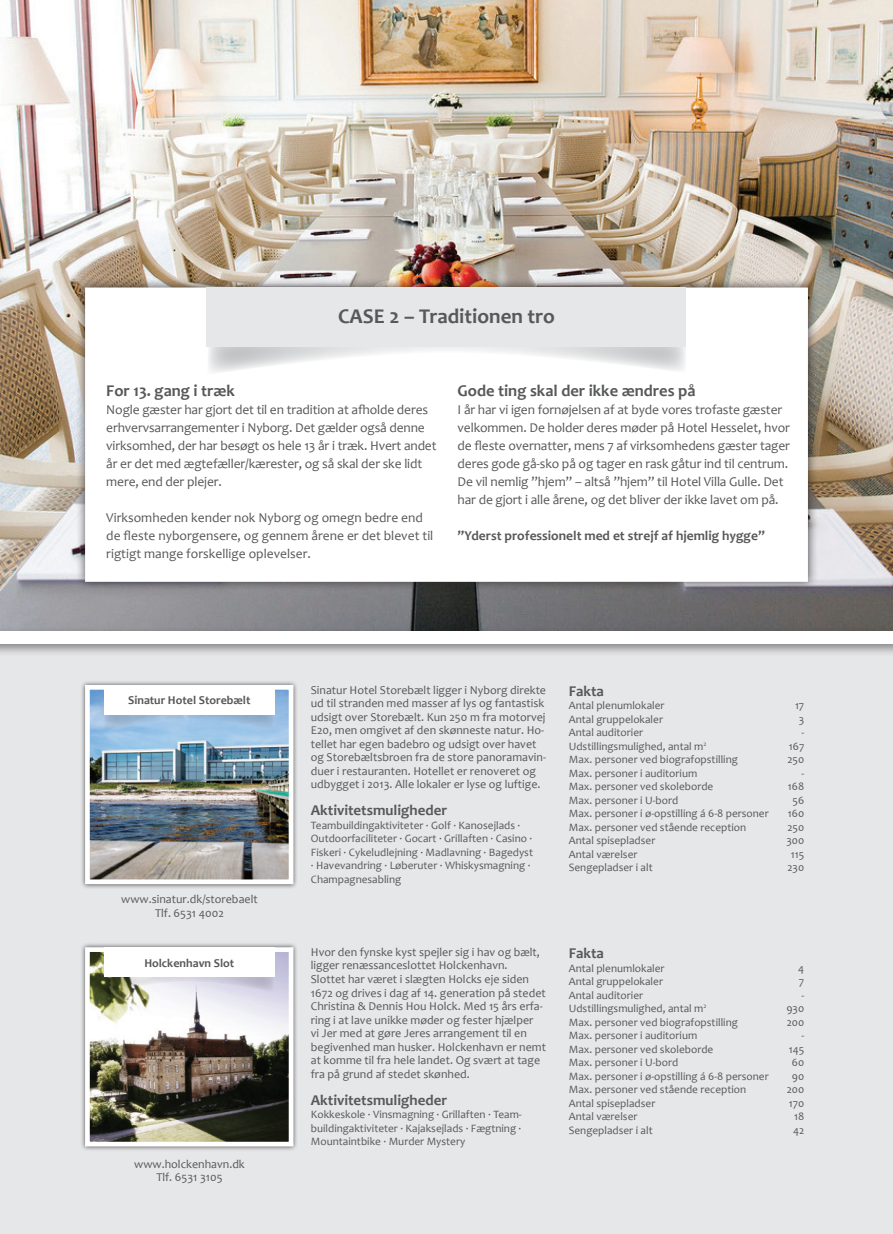
<style>
.page{position:relative;width:893px;height:1234px;background:#fff}
.page>*{position:absolute;margin:0;border:0;box-sizing:border-box;transform-origin:0 0}
.t1{font:700 21px "Candara";color:#57585a}
.t2{font:700 16.5px "Candara";color:#57585a}
.t3{font:700 15px "Candara";color:#57585a}
.t4{font:13.5px/18px "Candara";letter-spacing:-.01em;color:#57585a}
.t5{font:700 13.5px "Candara";color:#57585a}
.t6{font:12px/13.5px "Candara";color:#57585a}
.t7{font:700 12px "Candara";color:#57585a}
.t8{font:11.25px/13.5px "Candara";color:#57585a;text-align:justify}
</style>
<div class="page">
<img style="left:0;top:0;width:893px;height:627px">
<div style="left:0;top:631px;width:893px;height:602px;background:#e6e7e9"></div>
<div style="left:80px;top:941px;width:219px;height:209px;background:#231f20;opacity:.75"></div>
<img style="left:91px;top:953px;width:196px;height:187px">
<div style="left:85px;top:947px;width:208px;height:199px;border:5px solid #fff"></div>
<svg style="left:104px;top:976px;width:170px;height:16px"></svg>
<div style="left:104px;top:947px;width:170px;height:29px;background:#fff"></div>
<div style="left:80px;top:679px;width:219px;height:209px;background:#231f20;opacity:.75"></div>
<img style="left:91px;top:690px;width:196px;height:188px">
<div style="left:85px;top:684px;width:208px;height:200px;border:5px solid #fff"></div>
<svg style="left:104px;top:714px;width:170px;height:16px;background:#a1c2e1"></svg>
<div style="left:104px;top:684px;width:170px;height:30px;background:#fff"></div>
<div style="left:76px;top:278px;width:742px;height:313px;background:#231f20;opacity:.75"></div>
<div style="left:85px;top:287px;width:723px;height:294px;background:#fff"></div>
<svg style="left:208px;top:347px;width:477px;height:25px"></svg>
<div style="left:207px;top:287px;width:479px;height:60px;background:#e6e7e9"></div>
<div style="left:0;top:627px;width:893px;height:30px;background:#231f20;opacity:.5"></div>
<div style="left:0;top:631px;width:893px;height:12px;background:#fff"></div>
<p class="t1" style="left:338px;top:303px;width:218px">CASE 2 – Traditionen tro</p>
<p class="t2" style="left:106px;top:380px;width:130px">For 13. gang i træk</p>
<p class="t4" style="left:106px;top:400px;width:332px">Nogle gæster har gjort det til en tradition at afholde deres erhvervsarrangementer i Nyborg. Det gælder også denne virksomhed, der har besøgt os hele 13 år i træk. Hvert andet år er det med ægtefæller/kærester, og så skal der ske lidt mere, end der plejer.</p>
<p class="t4" style="left:106px;top:508px;width:329px">Virksomheden kender nok Nyborg og omegn bedre end de fleste nyborgensere, og gennem årene er det blevet til rigtigt mange forskellige oplevelser.</p>
<p class="t2" style="left:458px;top:380px;width:239px">Gode ting skal der ikke ændres på</p>
<p class="t4" style="left:458px;top:400px;width:334px">I år har vi igen fornøjelsen af at byde vores trofaste gæster velkommen. De holder deres møder på Hotel Hesselet, hvor de fleste overnatter, mens 7 af virksomhedens gæster tager deres gode gå-sko på og tager en rask gåtur ind til centrum.<br>De vil nemlig ”hjem” – altså ”hjem” til Hotel Villa Gulle. Det har de gjort i alle årene, og det bliver der ikke lavet om på.</p>
<p class="t5" style="left:458px;top:527px;width:309px">”Yderst professionelt med et strejf af hjemlig hygge”</p>
<p class="t7" style="left:128px;top:692px;width:124px">Sinatur Hotel Storebælt</p>
<p class="t6" style="left:311px;top:682px;width:237px">Sinatur Hotel Storebælt ligger i Nyborg direkte ud til stranden med masser af lys og fantastisk udsigt over Storebælt. Kun 250 m fra motorvej E20, men omgivet af den skønneste natur. Ho&shy;tellet har egen badebro og udsigt over havet og Storebæltsbroen fra de store panoramavin&shy;duer i restauranten. Hotellet er renoveret og udbygget i 2013. Alle lokaler er lyse og luftige.</p>
<p class="t3" style="left:311px;top:800px;width:138px">Aktivitetsmuligheder</p>
<p class="t8" style="left:311px;top:818px;width:224px;text-align:left">Teambuildingaktiviteter · Golf · Kanosejlads · Outdoorfaciliteter · Gocart · Grillaften · Casino · Fiskeri · Cykeludlejning · Madlavning · Bagedyst · Havevandring · Løberuter · Whiskysmagning · Champagnesabling</p>
<p class="t6" style="left:121px;top:892px;width:138px">www.sinatur.dk/storebaelt</p>
<p class="t6" style="left:155px;top:905px;width:70px">Tlf. 6531 4002</p>
<p class="t7" style="left:144px;top:954px;width:91px">Holckenhavn Slot</p>
<p class="t6" style="left:311px;top:944px;width:231px">Hvor den fynske kyst spejler sig i hav og bælt, ligger renæssanceslottet Holckenhavn.</p>
<p class="t6" style="left:311px;top:971px;width:237px">Slottet har været i slægten Holcks eje siden 1672 og drives i dag af 14. generation på stedet Christina &amp; Dennis Hou Holck. Med 15 års erfa&shy;ring i at lave unikke møder og fester hjælper<br>vi Jer med at gøre Jeres arrangement til en begivenhed man husker. Holckenhavn er nemt at komme til fra hele landet. Og svært at tage fra på grund af stedet skønhed.</p>
<p class="t3" style="left:311px;top:1089px;width:138px">Aktivitetsmuligheder</p>
<p class="t8" style="left:311px;top:1107px;width:212px">Kokkeskole · Vinsmagning · Grillaften · Team&shy;buildingaktiviteter · Kajaksejlads · Fægtning · Mountaintbike · Murder Mystery</p>
<p class="t6" style="left:134px;top:1156px;width:112px">www.holckenhavn.dk</p>
<p class="t6" style="left:156px;top:1170px;width:68px">Tlf. 6531 3105</p>
<p class="t3" style="left:569px;top:681px;width:37px">Fakta</p>
<p class="t8" style="left:569px;top:698px;width:97px">Antal plenumlokaler</p>
<p class="t8" style="left:795px;top:698px;width:11px">17</p>
<p class="t8" style="left:569px;top:712px;width:96px">Antal gruppelokaler</p>
<p class="t8" style="left:799px;top:712px;width:7px">3</p>
<p class="t8" style="left:569px;top:725px;width:76px">Antal auditorier</p>
<p class="t8" style="left:801px;top:725px;width:4px">-</p>
<p class="t8" style="left:569px;top:739px;width:139px">Udstillingsmulighed, antal m<sup>2</sup></p>
<p class="t8" style="left:789px;top:739px;width:17px">167</p>
<p class="t8" style="left:569px;top:752px;width:171px">Max. personer ved biografopstilling</p>
<p class="t8" style="left:787px;top:752px;width:18px">250</p>
<p class="t8" style="left:569px;top:766px;width:130px">Max. personer i auditorium</p>
<p class="t8" style="left:801px;top:766px;width:4px">-</p>
<p class="t8" style="left:569px;top:779px;width:146px">Max. personer ved skoleborde</p>
<p class="t8" style="left:788px;top:779px;width:18px">168</p>
<p class="t8" style="left:569px;top:793px;width:111px">Max. personer i U-bord</p>
<p class="t8" style="left:792px;top:793px;width:13px">56</p>
<p class="t8" style="left:569px;top:806px;width:201px">Max. personer i ø-opstilling á 6-8 personer</p>
<p class="t8" style="left:788px;top:806px;width:18px">160</p>
<p class="t8" style="left:569px;top:820px;width:179px">Max. personer ved stående reception</p>
<p class="t8" style="left:787px;top:820px;width:18px">250</p>
<p class="t8" style="left:569px;top:833px;width:88px">Antal spisepladser</p>
<p class="t8" style="left:786px;top:833px;width:19px">300</p>
<p class="t8" style="left:569px;top:847px;width:70px">Antal værelser</p>
<p class="t8" style="left:791px;top:847px;width:15px">115</p>
<p class="t8" style="left:569px;top:860px;width:85px">Sengepladser i alt</p>
<p class="t8" style="left:787px;top:860px;width:18px">230</p>
<p class="t3" style="left:569px;top:943px;width:37px">Fakta</p>
<p class="t8" style="left:569px;top:960px;width:97px">Antal plenumlokaler</p>
<p class="t8" style="left:798px;top:960px;width:7px">4</p>
<p class="t8" style="left:569px;top:974px;width:96px">Antal gruppelokaler</p>
<p class="t8" style="left:799px;top:974px;width:7px">7</p>
<p class="t8" style="left:569px;top:987px;width:76px">Antal auditorier</p>
<p class="t8" style="left:801px;top:987px;width:4px">-</p>
<p class="t8" style="left:569px;top:1001px;width:139px">Udstillingsmulighed, antal m<sup>2</sup></p>
<p class="t8" style="left:786px;top:1001px;width:19px">930</p>
<p class="t8" style="left:569px;top:1014px;width:171px">Max. personer ved biografopstilling</p>
<p class="t8" style="left:787px;top:1014px;width:19px">200</p>
<p class="t8" style="left:569px;top:1028px;width:130px">Max. personer i auditorium</p>
<p class="t8" style="left:801px;top:1028px;width:4px">-</p>
<p class="t8" style="left:569px;top:1041px;width:146px">Max. personer ved skoleborde</p>
<p class="t8" style="left:789px;top:1041px;width:17px">145</p>
<p class="t8" style="left:569px;top:1055px;width:111px">Max. personer i U-bord</p>
<p class="t8" style="left:792px;top:1055px;width:14px">60</p>
<p class="t8" style="left:569px;top:1068px;width:201px">Max. personer i ø-opstilling á 6-8 personer</p>
<p class="t8" style="left:792px;top:1068px;width:14px">90</p>
<p class="t8" style="left:569px;top:1082px;width:179px">Max. personer ved stående reception</p>
<p class="t8" style="left:787px;top:1082px;width:19px">200</p>
<p class="t8" style="left:569px;top:1095px;width:88px">Antal spisepladser</p>
<p class="t8" style="left:789px;top:1095px;width:17px">170</p>
<p class="t8" style="left:569px;top:1109px;width:70px">Antal værelser</p>
<p class="t8" style="left:794px;top:1109px;width:12px">18</p>
<p class="t8" style="left:569px;top:1122px;width:85px">Sengepladser i alt</p>
<p class="t8" style="left:793px;top:1122px;width:13px">42</p>
</div>
